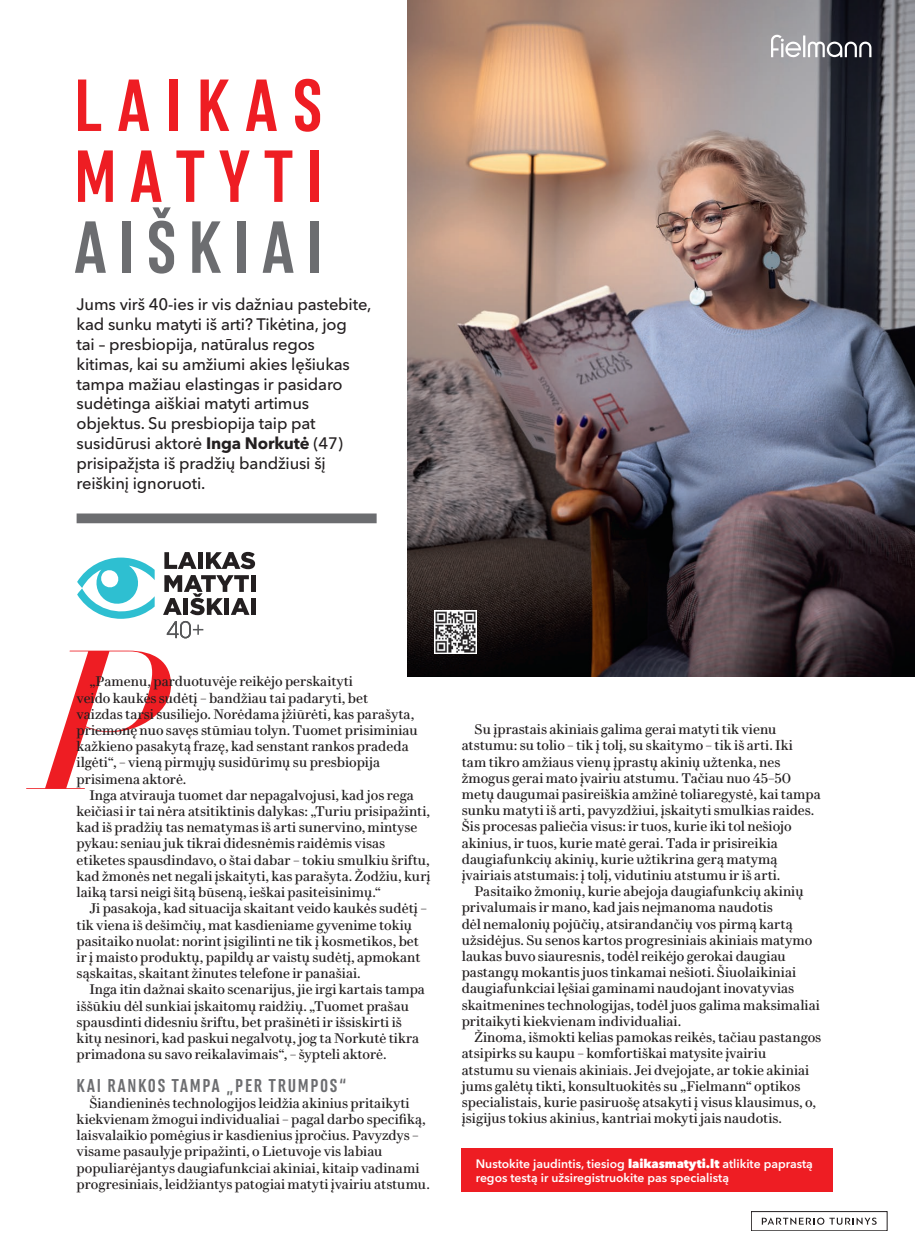
<style>
.page{position:relative;width:915px;height:1255px;background:#fff}
.page>*{position:absolute;margin:0;border:0;box-sizing:border-box;transform-origin:0 0}
.t1{font:italic 207.3px "Diet Didot Title";color:#ee1d23}
.t2{font:700 77.25px/70.9px "Marianina FY";letter-spacing:.17em;color:#ee1d23}
.t3{font:700 77.25px "Marianina FY";letter-spacing:.145em;color:#6c6d70}
.t4{font:700 19.5px "Marianina FY";letter-spacing:.08em;color:#6c6d70}
.t5{font:500 16.5px/19.8px "Avenir Next LT Pro";letter-spacing:-.01em;color:#231f20}
.t6{font:13.5px/16.2px "Le Jeune Text";color:#231f20}
.t7{font:600 12.15px/13.5px "Avenir Next LT Pro";color:#fff}
.s1{font-weight:700}
.s2{font-weight:800}
</style>
<div class="page">
<div style="left:750px;top:1211px;width:137px;height:19px;border:1px solid #231f20"></div>
<svg style="left:761px;top:1217px;width:115px;height:7px"></svg>
<div style="left:77px;top:513px;width:299px;height:10px;background:#6c6d70"></div>
<img style="left:407px;top:0;width:507px;height:676px">
<hr style="left:802px;top:35px;width:3px;height:22px;background:#fff">
<svg style="left:807px;top:41px;width:64px;height:16px"></svg>
<svg style="left:770px;top:35px;width:30px;height:22px"></svg>
<svg style="left:77px;top:557px;width:78px;height:61px"></svg>
<svg style="left:167px;top:621px;width:36px;height:17px"></svg>
<svg style="left:164px;top:552px;width:32px;height:17px"></svg>
<div style="left:198px;top:552px;width:5px;height:17px;background:#231f20"></div>
<svg style="left:206px;top:552px;width:49px;height:17px"></svg>
<hr style="left:251px;top:575px;width:4px;height:17px;background:#231f20">
<svg style="left:163px;top:575px;width:86px;height:40px"></svg>
<div style="left:251px;top:598px;width:5px;height:17px;background:#231f20"></div>
<div style="left:461px;top:1148px;width:371px;height:43px;background:#ee1d23"></div>
<img style="left:434px;top:610px;width:42px;height:43px">
<h2 class="t2" style="left:74px;top:70px;width:251px">LAIKAS<br>MATYTI</h2>
<h2 class="t3" style="left:74px;top:205px;width:251px">AIŠKIAI</h2>
<p class="t5" style="left:77px;top:294px;width:296px">Jums virš 40-ies ir vis dažniau pastebite, kad sunku matyti iš arti? Tikėtina, jog<br>tai – presbiopija, natūralus regos kitimas, kai su amžiumi akies lęšiukas tampa mažiau elastingas ir pasidaro sudėtinga aiškiai matyti artimus objektus. Su presbiopija taip pat susidūrusi aktorė <span class="s1">Inga Norkutė</span> (47) prisipažįsta iš pradžių bandžiusi šį reiškinį ignoruoti.</p>
<h1 class="t1" style="left:39px;top:574px;width:129px">P</h1>
<p class="t6" style="left:77px;top:672px;width:343px;text-indent:13px">„Pamenu, parduotuvėje reikėjo perskaityti<br>veido kaukės sudėtį – bandžiau tai padaryti, bet vaizdas tarsi susiliejo. Norėdama įžiūrėti, kas parašyta, priemonę nuo savęs stūmiau tolyn. Tuomet prisiminiau kažkieno pasakytą frazę, kad senstant rankos pradeda ilgėti“, – vieną pirmųjų susidūrimų su presbiopija prisimena aktorė.</p>
<p class="t6" style="left:77px;top:786px;width:355px;text-indent:13px">Inga atvirauja tuomet dar nepagalvojusi, kad jos rega keičiasi ir tai nėra atsitiktinis dalykas: „Turiu prisipažinti, kad iš pradžių tas nematymas iš arti sunervino, mintyse pykau: seniau juk tikrai didesnėmis raidėmis visas etiketes spausdindavo, o štai dabar – tokiu smulkiu šriftu, kad žmonės net negali įskaityti, kas parašyta. Žodžiu, kurį laiką tarsi neigi šitą būseną, ieškai pasiteisinimų.“</p>
<p class="t6" style="left:77px;top:899px;width:352px;text-indent:13px">Ji pasakoja, kad situacija skaitant veido kaukės sudėtį – tik viena iš dešimčių, mat kasdieniame gyvenime tokių pasitaiko nuolat: norint įsigilinti ne tik į kosmetikos, bet ir į maisto produktų, papildų ar vaistų sudėtį, apmokant sąskaitas, skaitant žinutes telefone ir panašiai.</p>
<p class="t6" style="left:77px;top:980px;width:350px;text-indent:13px">Inga itin dažnai skaito scenarijus, jie irgi kartais tampa iššūkiu dėl sunkiai įskaitomų raidžių. „Tuomet prašau spausdinti didesniu šriftu, bet prašinėti ir išsiskirti iš kitų nesinori, kad paskui negalvotų, jog ta Norkutė tikra primadona su savo reikalavimais“, – šypteli aktorė.</p>
<h3 class="t4" style="left:77px;top:1074px;width:271px">KAI RANKOS TAMPA „PER TRUMPOS“</h3>
<p class="t6" style="left:77px;top:1093px;width:354px;text-indent:13px">Šiandieninės technologijos leidžia akinius pritaikyti kiekvienam žmogui individualiai – pagal darbo specifiką, laisvalaikio pomėgius ir kasdienius įpročius. Pavyzdys – visame pasaulyje pripažinti, o Lietuvoje vis labiau populiarėjantys daugiafunkciai akiniai, kitaip vadinami progresiniais, leidžiantys patogiai matyti įvairiu atstumu.</p>
<p class="t6" style="left:461px;top:720px;width:360px;text-indent:13px">Su įprastais akiniais galima gerai matyti tik vienu atstumu: su tolio – tik į tolį, su skaitymo – tik iš arti. Iki tam tikro amžiaus vienų įprastų akinių užtenka, nes žmogus gerai mato įvairiu atstumu. Tačiau nuo 45–50 metų daugumai pasireiškia amžinė toliaregystė, kai tampa sunku matyti iš arti, pavyzdžiui, įskaityti smulkias raides.<br>Šis procesas paliečia visus: ir tuos, kurie iki tol nešiojo akinius, ir tuos, kurie matė gerai. Tada ir prisireikia daugiafunkcių akinių, kurie užtikrina gerą matymą įvairiais atstumais: į tolį, vidutiniu atstumu ir iš arti.</p>
<p class="t6" style="left:461px;top:882px;width:359px;text-indent:13px">Pasitaiko žmonių, kurie abejoja daugiafunkcių akinių privalumais ir mano, kad jais neįmanoma naudotis<br>dėl nemalonių pojūčių, atsirandančių vos pirmą kartą užsidėjus. Su senos kartos progresiniais akiniais matymo laukas buvo siauresnis, todėl reikėjo gerokai daugiau pastangų mokantis juos tinkamai nešioti. Šiuolaikiniai daugiafunkciai lęšiai gaminami naudojant inovatyvias skaitmenines technologijas, todėl juos galima maksimaliai pritaikyti kiekvienam individualiai.</p>
<p class="t6" style="left:461px;top:1028px;width:361px;text-indent:13px">Žinoma, išmokti kelias pamokas reikės, tačiau pastangos atsipirks su kaupu – komfortiškai matysite įvairiu atstumu su vienais akiniais. Jei dvejojate, ar tokie akiniai jums galėtų tikti, konsultuokitės su „Fielmann“ optikos specialistais, kurie pasiruošę atsakyti į visus klausimus, o, įsigijus tokius akinius, kantriai mokyti jais naudotis.</p>
<p class="t7" style="left:475px;top:1156px;width:338px">Nustokite jaudintis, tiesiog <span class="s2">laikasmatyti.lt</span> atlikite paprastą regos testą ir užsiregistruokite pas specialistą</p>
</div>
